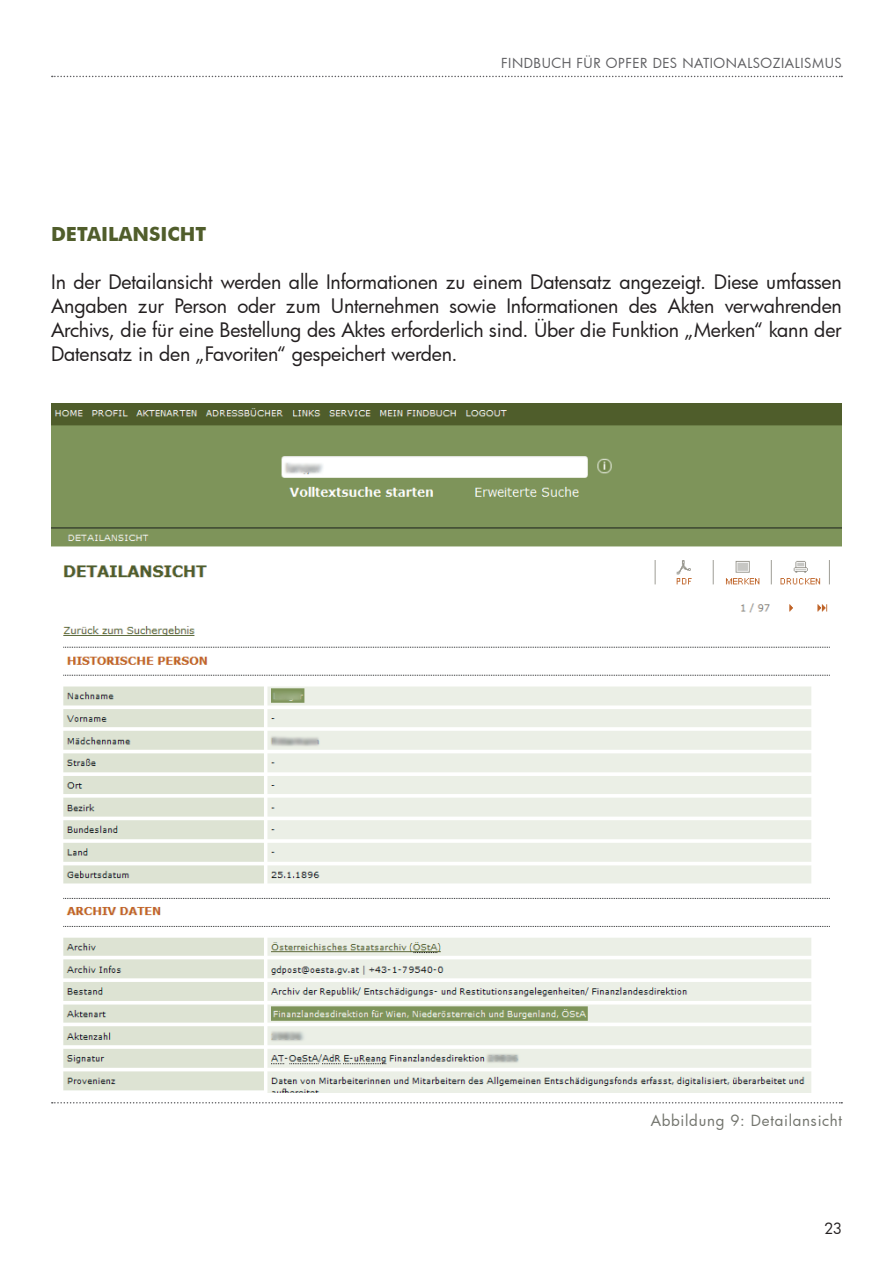
<style>
.page{position:relative;width:893px;height:1263px;background:#fff}
.page>*{position:absolute;margin:0;border:0;box-sizing:border-box;transform-origin:0 0}
.t1{font:19.5px/24px "Futura";letter-spacing:-.015em;color:#231f20;text-align:justify}
.t2{font:700 19.5px "Futura BT";color:#505d2b}
.t3{font:15px "Futura";letter-spacing:.05em;color:#73756e}
.t4{font:15px "Futura";color:#231f20}
.t5{font:13.5px "Futura";letter-spacing:.04em;color:#5f5f62}
</style>
<div class="page">
<svg style="left:52px;top:76px;width:790px;height:1px"></svg>
<img style="left:51px;top:404px;width:791px;height:689px">
<svg style="left:52px;top:1102px;width:790px;height:1px"></svg>
<p class="t5" style="left:501px;top:54px;width:342px">FINDBUCH FÜR OPFER DES NATIONALSOZIALISMUS</p>
<p class="t2" style="left:51px;top:222px;width:157px">DETAILANSICHT</p>
<p class="t1" style="left:51px;top:270px;width:792px">In der Detailansicht werden alle Informationen zu einem Datensatz angezeigt. Diese umfassen Angaben zur Person oder zum Unternehmen sowie Informationen des Akten verwahrenden Archivs, die für eine Bestellung des Aktes erforderlich sind. Über die Funktion „Merken“ kann der Datensatz in den „Favoriten“ gespeichert werden.</p>
<p class="t3" style="left:651px;top:1110px;width:193px">Abbildung 9: Detailansicht</p>
<p class="t4" style="left:824px;top:1218px;width:19px">23</p>
</div>
